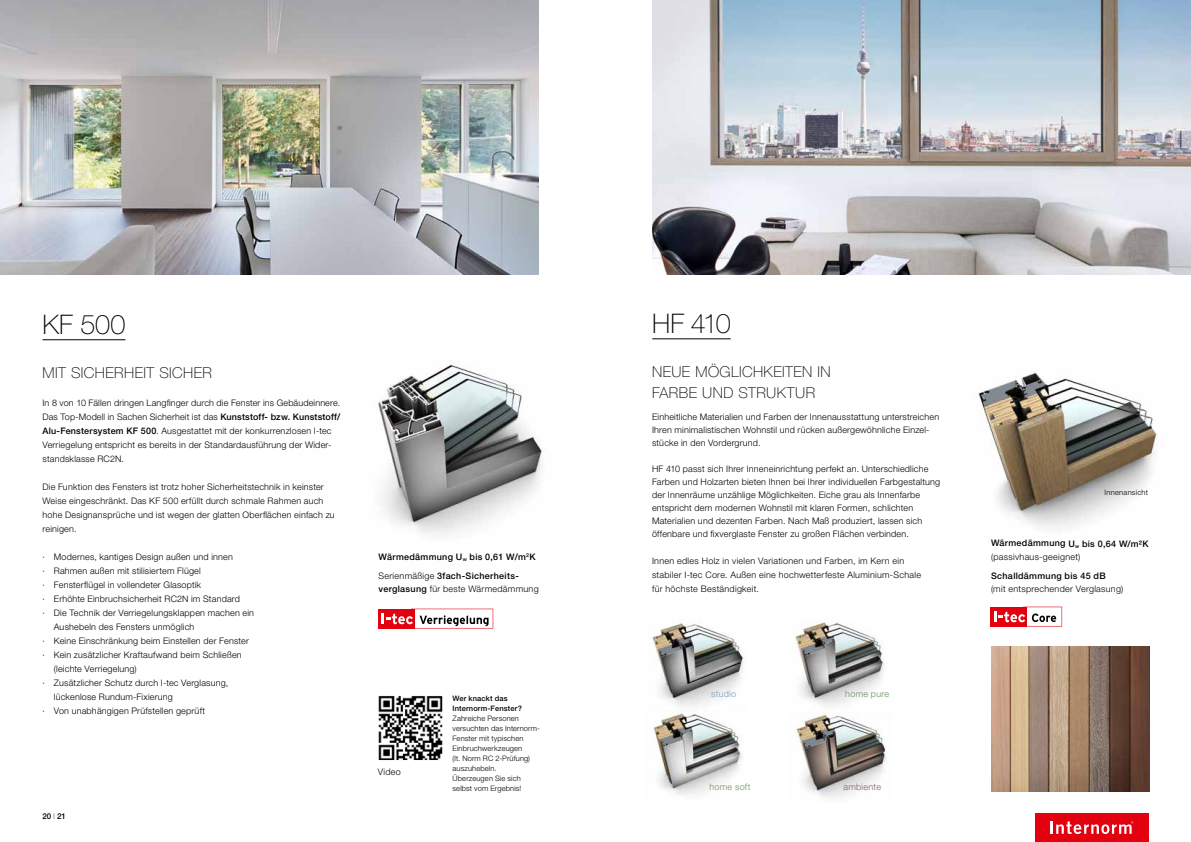
<style>
.page{position:relative;width:1191px;height:842px;background:#fff}
.page>*{position:absolute;margin:0;border:0;box-sizing:border-box;transform-origin:0 0}
.t1{font:100 27px "Helvetica Neue LT Pro";letter-spacing:-.005em;color:#000}
.t2{font:100 15px/21px "Helvetica Neue LT Pro";letter-spacing:.03em;color:#000}
.t3{font:300 9px/14px "Helvetica Neue LT Pro";letter-spacing:.02em;color:#000}
.t4{font:500 9px/13px "Helvetica Neue LT Pro";letter-spacing:.03em;color:#000}
.t5{font:300 9px "Helvetica Neue LT Pro";letter-spacing:.03em;color:#708c66}
.t6{font:300 9px "Helvetica Neue LT Pro";letter-spacing:.03em;color:#7e5e63}
.t7{font:300 9px "Helvetica Neue LT Pro";letter-spacing:.03em;color:#789db4}
.t8{font:500 8px "Helvetica Neue LT Pro";color:#000}
.t9{font:300 7.5px/10px "Helvetica Neue LT Pro";letter-spacing:.02em;color:#000}
.t10{font:500 7.5px/10px "Helvetica Neue LT Pro";letter-spacing:.02em;color:#000}
.s1{font-weight:500}
.s2{font-weight:100}
.s3{font-weight:300}
</style>
<div class="page">
<img style="left:975px;top:371px;width:183px;height:157px">
<img style="left:796px;top:719px;width:91px;height:79px">
<img style="left:653px;top:711px;width:89px;height:84px">
<img style="left:795px;top:622px;width:89px;height:97px">
<img style="left:651px;top:622px;width:92px;height:85px">
<img style="left:991px;top:646px;width:158px;height:145px">
<img style="left:378px;top:365px;width:168px;height:170px">
<img style="left:0;top:0;width:539px;height:275px">
<img style="left:652px;top:0;width:539px;height:275px">
<div style="left:1035px;top:813px;width:113px;height:29px;background:#e3000f"></div>
<svg style="left:1050px;top:821px;width:83px;height:13px"></svg>
<hr style="left:43px;top:340px;width:82px;height:1px;background:#000">
<svg style="left:378px;top:696px;width:65px;height:64px"></svg>
<hr style="left:652px;top:339px;width:78px;height:1px;background:#000">
<svg style="left:379px;top:609px;width:3px;height:19px"></svg>
<svg style="left:382px;top:609px;width:111px;height:19px"></svg>
<div style="left:991px;top:607px;width:36px;height:19px;background:#e3000f"></div>
<svg style="left:994px;top:607px;width:68px;height:19px"></svg>
<h1 class="t1" style="left:43px;top:308px;width:84px">KF 500</h1>
<h2 class="t2" style="left:43px;top:362px;width:171px">MIT SICHERHEIT SICHER</h2>
<p class="t3" style="left:43px;top:395px;width:299px">In 8 von 10 Fällen dringen Langfinger durch die Fenster ins Gebäudeinnere.<br>Das Top-Modell in Sachen Sicherheit ist das <span class="s1">Kunststoff- bzw. Kunststoff/ Alu-Fenstersystem KF 500</span>. Ausgestattet mit der konkurrenzlosen I-tec Verriegelung entspricht es bereits in der Standardausführung der Wider&shy;standsklasse RC2N.</p>
<p class="t3" style="left:43px;top:479px;width:294px">Die Funktion des Fensters ist trotz hoher Sicherheitstechnik in keinster Weise eingeschränkt. Das KF 500 erfüllt durch schmale Rahmen auch hohe Designansprüche und ist wegen der glatten Oberflächen einfach zu reinigen.</p>
<p class="t3" style="left:43px;top:549px;width:192px">· Modernes, kantiges Design außen und innen</p>
<p class="t3" style="left:43px;top:563px;width:160px">· Rahmen außen mit stilisiertem Flügel</p>
<p class="t3" style="left:43px;top:577px;width:160px">· Fensterflügel in vollendeter Glasoptik</p>
<p class="t3" style="left:43px;top:591px;width:199px">· Erhöhte Einbruchsicherheit RC2N im Standard</p>
<p class="t3" style="left:43px;top:605px;width:213px">· Die Technik der Verriegelungsklappen machen ein</p>
<p class="t3" style="left:54px;top:619px;width:142px">Aushebeln des Fensters unmöglich</p>
<p class="t3" style="left:43px;top:633px;width:208px">· Keine Einschränkung beim Einstellen der Fenster</p>
<p class="t3" style="left:43px;top:647px;width:201px">· Kein zusätzlicher Kraftaufwand beim Schließen</p>
<p class="t3" style="left:54px;top:661px;width:84px">(leichte Verriegelung)</p>
<p class="t3" style="left:43px;top:675px;width:187px">· Zusätzlicher Schutz durch I-tec Verglasung,</p>
<p class="t3" style="left:54px;top:689px;width:120px">lückenlose Rundum-Fixierung</p>
<p class="t3" style="left:43px;top:703px;width:164px">· Von unabhängigen Prüfstellen geprüft</p>
<p class="t8" style="left:43px;top:812px;width:25px">20 <span class="s2">I</span> 21</p>
<p class="t4" style="left:378px;top:547px;width:158px;line-height:18.7px">Wärmedämmung U<sub>w</sub> bis 0,61 W/m<sup>2</sup>K<br><span class="s3">Serienmäßige</span> 3fach-Sicherheits-</p>
<p class="t3" style="left:378px;top:581px;width:162px"><span class="s1">verglasung</span> für beste Wärmedämmung</p>
<p class="t3" style="left:378px;top:764px;width:24px">Video</p>
<p class="t10" style="left:452px;top:693px;width:71px">Wer knackt das<br>Internorm-Fenster?</p>
<p class="t9" style="left:452px;top:713px;width:89px">Zahreiche Personen versuchten das Internorm-<br>Fenster mit typischen<br>Einbruchwerkzeugen<br>(lt. Norm RC 2-Prüfung) auszuhebeln.<br>Überzeugen Sie sich selbst vom Ergebnis!</p>
<h1 class="t1" style="left:652px;top:307px;width:80px">HF 410</h1>
<h2 class="t2" style="left:652px;top:361px;width:180px">NEUE MÖGLICHKEITEN IN<br>FARBE UND STRUKTUR</h2>
<p class="t3" style="left:652px;top:410px;width:289px;line-height:13px">Einheitliche Materialien und Farben der Innenausstattung unterstreichen<br>Ihren minimalistischen Wohnstil und rücken außergewöhnliche Einzel&shy;stücke in den Vordergrund.</p>
<p class="t3" style="left:652px;top:462px;width:290px;line-height:13px">HF 410 passt sich Ihrer Inneneinrichtung perfekt an. Unterschiedliche Farben und Holzarten bieten Ihnen bei Ihrer individuellen Farbgestaltung der Innenräume unzählige Möglichkeiten. Eiche grau als Innenfarbe entspricht dem modernen Wohnstil mit klaren Formen, schlichten Materialien und dezenten Farben. Nach Maß produziert, lassen sich öffenbare und fixverglaste Fenster zu großen Flächen verbinden.</p>
<p class="t3" style="left:652px;top:553px;width:270px">Innen edles Holz in vielen Variationen und Farben, im Kern ein stabiler I-tec Core. Außen eine hochwetterfeste Aluminium-Schale für höchste Beständigkeit.</p>
<p class="t7" style="left:711px;top:688px;width:26px">studio</p>
<p class="t5" style="left:845px;top:688px;width:45px">home pure</p>
<p class="t5" style="left:709px;top:782px;width:42px">home soft</p>
<p class="t6" style="left:843px;top:782px;width:39px">ambiente</p>
<p class="t9" style="left:1104px;top:487px;width:45px">Innenansicht</p>
<p class="t4" style="left:991px;top:537px;width:159px">Wärmedämmung U<sub>w</sub> bis 0,64 W/m²K <span class="s3">(passivhaus-geeignet)</span></p>
<p class="t4" style="left:991px;top:569px;width:116px">Schalldämmung bis 45 dB</p>
<p class="t3" style="left:991px;top:581px;width:134px">(mit entsprechender Verglasung)</p>
</div>
